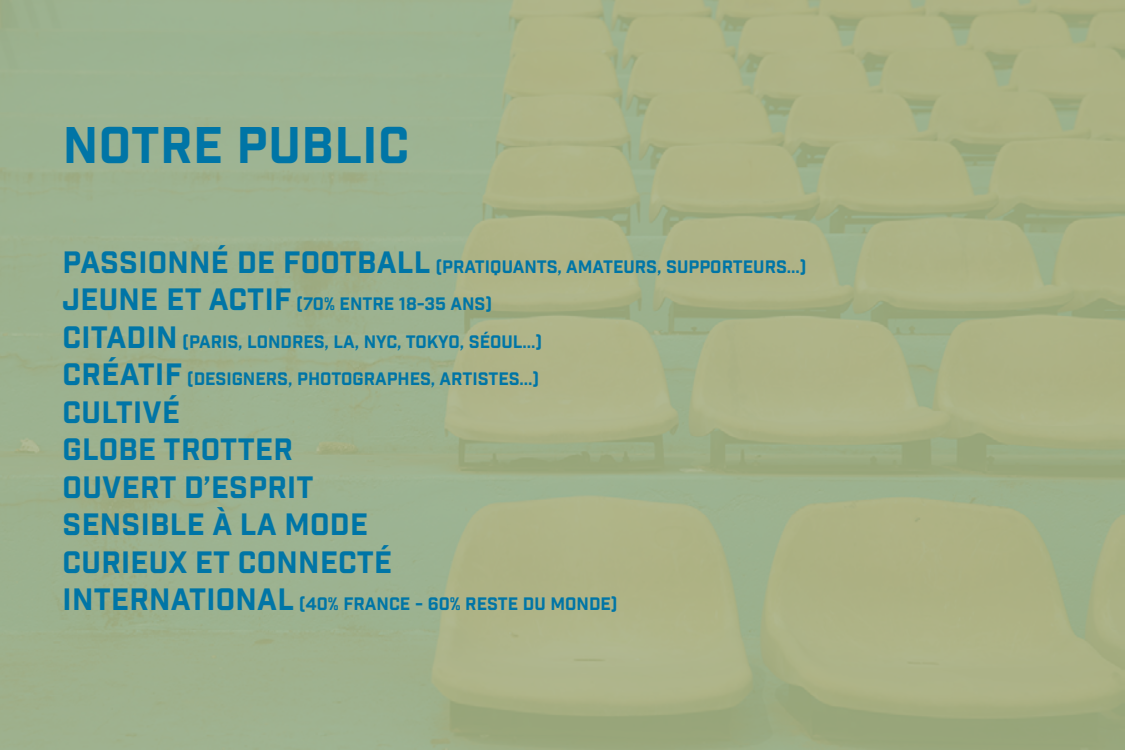
<style>
.page{position:relative;width:1125px;height:750px;background:#fff}
.page>*{position:absolute;margin:0;border:0;box-sizing:border-box;transform-origin:0 0}
.t1{font:50px "Industry Inc Base";letter-spacing:.01em;color:#0075a6}
.t2{font:30px/37.5px "Industry Inc Base";letter-spacing:.01em;color:#0075a6}
.t3{font:17.5px/37.5px "Industry Inc Base";color:#0075a6}
.s1{font-size:30px}
</style>
<div class="page">
<h1 class="t1" style="left:63px;top:115px;width:348px">NOTRE PUBLIC</h1>
<p class="t3" style="left:63px;top:248px;width:746px"><span class="s1">PASSIONNÉ DE FOOTBALL</span> (PRATIQUANTS, AMATEURS, SUPPORTEURS...)<br><span class="s1">JEUNE ET ACTIF</span> (70% ENTRE 18-35 ANS)<br><span class="s1">CITADIN</span> (PARIS, LONDRES, LA, NYC, TOKYO, SÉOUL...)<br><span class="s1">CRÉATIF</span> (DESIGNERS, PHOTOGRAPHES, ARTISTES...)</p>
<h2 class="t2" style="left:63px;top:395px;width:331px">CULTIVÉ<br>GLOBE TROTTER<br>OUVERT D’ESPRIT<br>SENSIBLE À LA MODE<br>CURIEUX ET CONNECTÉ</h2>
<p class="t3" style="left:63px;top:586px;width:557px"><span class="s1">INTERNATIONAL</span> (40% FRANCE - 60% RESTE DU MONDE)</p>
</div>
